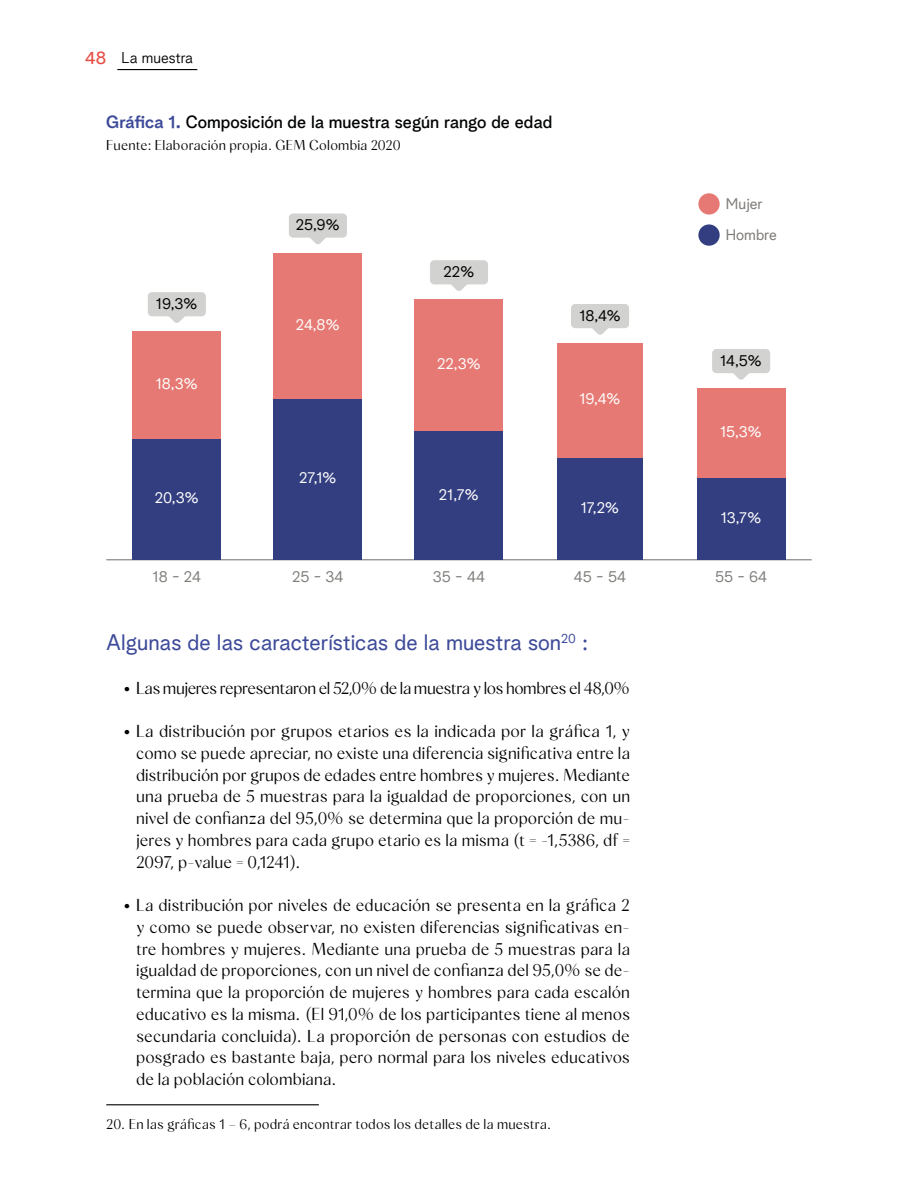
<style>
.page{position:relative;width:918px;height:1188px;background:#fff}
.page>*{position:absolute;margin:0;border:0;box-sizing:border-box;transform-origin:0 0}
.Subtitulo_2{font:21.75px "Albra Grotesk";color:#3d4a99}
.t1{font:17.25px/21.8px "Albra Sans Light";letter-spacing:-.01em;color:#010202;text-align:justify}
.t2{font:500 17.25px "Albra Grotesk";color:#010202}
.t3{font:15px "Albra Grotesk";letter-spacing:-.02em;color:#fff}
.t4{font:15px "Albra Grotesk";color:#807d7a}
.t5{font:15px "Albra Grotesk";letter-spacing:-.02em;color:#000}
.t6{font:300 15px "Albra Grotesk";color:#000}
.pie_de_pagina{font:14.25px "Albra Sans Light";letter-spacing:.01em;color:#010202}
.pie_figura{font:14.25px "Albra Sans Light";letter-spacing:.015em;color:#010202}
.s1{font-weight:500;font-size:17.25px;color:#e64e45}
.s2{font-family:"Albra Grotesk Semi";font-weight:400;color:#3d4a99}
</style>
<div class="page">
<hr style="left:117px;top:69px;width:80px;height:1px;background:#000">
<hr style="left:106px;top:1104px;width:213px;height:1px;background:#000">
<hr style="left:106px;top:559px;width:706px;height:1px;background:#807d7a">
<svg style="left:169px;top:316px;width:16px;height:7px"></svg>
<div style="left:148px;top:292px;width:58px;height:24px;background:#d2d2d1;border-radius:4px"></div>
<svg style="left:451px;top:284px;width:16px;height:7px"></svg>
<div style="left:430px;top:260px;width:58px;height:24px;background:#d2d2d1;border-radius:4px"></div>
<svg style="left:592px;top:328px;width:16px;height:7px"></svg>
<div style="left:571px;top:304px;width:58px;height:24px;background:#d2d2d1;border-radius:4px"></div>
<svg style="left:733px;top:373px;width:16px;height:7px"></svg>
<div style="left:712px;top:349px;width:58px;height:24px;background:#d2d2d1;border-radius:4px"></div>
<svg style="left:310px;top:238px;width:15px;height:6px"></svg>
<div style="left:289px;top:213px;width:58px;height:25px;background:#d2d2d1;border-radius:4px"></div>
<div style="left:132px;top:331px;width:89px;height:109px;background:#e67973"></div>
<div style="left:132px;top:440px;width:89px;height:120px;background:#333e80"></div>
<div style="left:273px;top:253px;width:89px;height:146px;background:#e67973"></div>
<div style="left:273px;top:399px;width:89px;height:161px;background:#333e80"></div>
<div style="left:415px;top:299px;width:88px;height:132px;background:#e67973"></div>
<div style="left:415px;top:431px;width:88px;height:129px;background:#333e80"></div>
<div style="left:558px;top:343px;width:85px;height:115px;background:#e67973"></div>
<div style="left:558px;top:458px;width:85px;height:102px;background:#333e80"></div>
<div style="left:697px;top:388px;width:89px;height:91px;background:#e67973"></div>
<div style="left:697px;top:479px;width:89px;height:81px;background:#333e80"></div>
<div style="left:698px;top:193px;width:22px;height:22px;background:#e67973;border-radius:50%"></div>
<div style="left:698px;top:224px;width:22px;height:22px;background:#333e80;border-radius:50%"></div>
<p class="t6" style="left:85px;top:46px;width:109px"><span class="s1">48</span> La muestra</p>
<p class="t2" style="left:106px;top:109px;width:447px"><span class="s2">Gráfica 1.</span> Composición de la muestra según rango de edad</p>
<p class="pie_figura" style="left:106px;top:134px;width:296px">Fuente: Elaboración propia. GEM Colombia 2020</p>
<p class="t5" style="left:156px;top:292px;width:43px">19,3%</p>
<p class="t3" style="left:156px;top:372px;width:43px">18,3%</p>
<p class="t3" style="left:155px;top:487px;width:46px">20,3%</p>
<p class="t5" style="left:296px;top:214px;width:46px">25,9%</p>
<p class="t3" style="left:296px;top:313px;width:45px">24,8%</p>
<p class="t3" style="left:299px;top:466px;width:39px">27,1%</p>
<p class="t5" style="left:443px;top:260px;width:33px">22%</p>
<p class="t3" style="left:437px;top:352px;width:45px">22,3%</p>
<p class="t3" style="left:439px;top:483px;width:42px">21,7%</p>
<p class="t5" style="left:579px;top:304px;width:43px">18,4%</p>
<p class="t3" style="left:580px;top:388px;width:43px">19,4%</p>
<p class="t3" style="left:581px;top:496px;width:40px">17,2%</p>
<p class="t4" style="left:726px;top:192px;width:39px">Mujer</p>
<p class="t4" style="left:726px;top:224px;width:52px">Hombre</p>
<p class="t5" style="left:720px;top:349px;width:43px">14,5%</p>
<p class="t3" style="left:720px;top:420px;width:43px">15,3%</p>
<p class="t3" style="left:721px;top:506px;width:42px">13,7%</p>
<p class="t4" style="left:152px;top:565px;width:50px">18 - 24</p>
<p class="t4" style="left:292px;top:565px;width:53px">25 - 34</p>
<p class="t4" style="left:433px;top:565px;width:54px">35 - 44</p>
<p class="t4" style="left:574px;top:565px;width:54px">45 - 54</p>
<p class="t4" style="left:715px;top:565px;width:54px">55 - 64</p>
<p class="Subtitulo_2" style="left:106px;top:626px;width:483px">Algunas de las características de la muestra son<sup>20</sup> :</p>
<p class="t1" style="left:123px;top:675px;width:508px">• Las mujeres representaron el 52,0% de la muestra y los hombres el 48,0%</p>
<p class="t1" style="left:136px;top:719px;width:496px;text-indent:-13px">• La distribución por grupos etarios es la indicada por la gráfica 1, y como se puede apreciar, no existe una diferencia significativa entre la distribución por grupos de edades entre hombres y mujeres. Mediante una prueba de 5 muestras para la igualdad de proporciones, con un nivel de confianza del 95,0% se determina que la proporción de mu&shy;jeres y hombres para cada grupo etario es la misma (t = -1,5386, df = 2097, p-value = 0,1241).</p>
<p class="t1" style="left:136px;top:893px;width:496px;text-indent:-13px">• La distribución por niveles de educación se presenta en la gráfica 2 y como se puede observar, no existen diferencias significativas en&shy;tre hombres y mujeres. Mediante una prueba de 5 muestras para la igualdad de proporciones, con un nivel de confianza del 95,0% se de&shy;termina que la proporción de mujeres y hombres para cada escalón educativo es la misma. (El 91,0% de los participantes tiene al menos secundaria concluida). La proporción de personas con estudios de posgrado es bastante baja, pero normal para los niveles educativos de la población colombiana.</p>
<p class="pie_de_pagina" style="left:106px;top:1113px;width:447px">20. En las gráficas 1 – 6, podrá encontrar todos los detalles de la muestra.</p>
</div>
